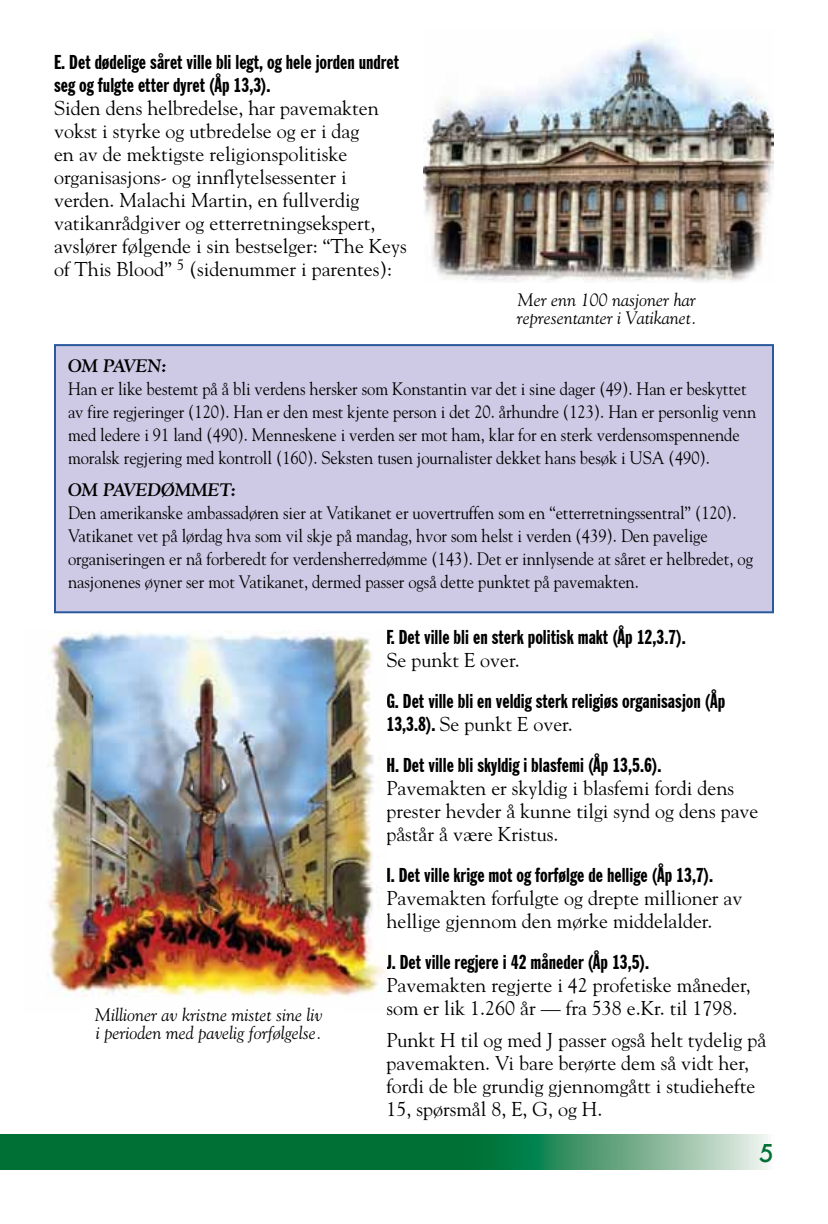
<style>
.page{position:relative;width:828px;height:1224px;background:#fff}
.page>*{position:absolute;margin:0;border:0;box-sizing:border-box;transform-origin:0 0}
.t1{font:500 24px "Futura";color:#007035}
.t2{font:20px/23px "Goudy Std";color:#000}
.t3{font:extra-condensed 20px/23px "Franklin Gothic BT";color:#000}
.t4{font:18px/23px "Goudy Std";letter-spacing:-.005em;color:#000;scale:.92 1}
.t5{font:italic 18px/18px "Goudy Std";color:#000}
.t6{font:italic 700 18px "Goudy Std";letter-spacing:-.005em;color:#000}
.s1{font-family:"Franklin Gothic BT";font-stretch:extra-condensed}
</style>
<div class="page">
<svg style="left:0;top:1135px;width:768px;height:35px;background:#268553"></svg>
<div style="left:55px;top:345px;width:718px;height:267px;background:#cec9e4"></div>
<div style="left:54px;top:344px;width:720px;height:269px;border:2px solid #2a599c"></div>
<img style="left:424px;top:38px;width:350px;height:244px">
<img style="left:47px;top:632px;width:339px;height:365px">
<p class="t3" style="left:54px;top:51px;width:347px">E. Det dødelige såret ville bli legt, og hele jorden undret seg og fulgte etter dyret (Åp 13,3).</p>
<p class="t2" style="left:54px;top:97px;width:354px">Siden dens helbredelse, har pavemakten vokst i styrke og utbredelse og er i dag<br>en av de mektigste religionspolitiske organisasjons- og innflytelsessenter i verden. Malachi Martin, en fullverdig vatikanrådgiver og etterretningsekspert, avslører følgende i sin bestselger: “The Keys of This Blood” <sup>5</sup> (sidenummer i parentes):</p>
<p class="t5" style="left:517px;top:290px;width:181px">Mer enn 100 nasjoner har representanter i Vatikanet.</p>
<p class="t6" style="left:68px;top:354px;width:100px">OM PAVEN:</p>
<p class="t4" style="left:68px;top:377px;width:750px">Han er like bestemt på å bli verdens hersker som Konstantin var det i sine dager (49). Han er beskyttet av fire regjeringer (120). Han er den mest kjente person i det 20. århundre (123). Han er personlig venn med ledere i 91 land (490). Menneskene i verden ser mot ham, klar for en sterk verdensomspennende moralsk regjering med kontroll (160). Seksten tusen journalister dekket hans besøk i USA (490).</p>
<p class="t6" style="left:68px;top:478px;width:170px">OM PAVEDØMMET:</p>
<p class="t4" style="left:68px;top:501px;width:746px">Den amerikanske ambassadøren sier at Vatikanet er uovertruffen som en “etterretningssentral” (120).<br>Vatikanet vet på lørdag hva som vil skje på mandag, hvor som helst i verden (439). Den pavelige organiseringen er nå forberedt for verdensherredømme (143). Det er innlysende at såret er helbredet, og nasjonenes øyner ser mot Vatikanet, dermed passer også dette punktet på pavemakten.</p>
<p class="t5" style="left:95px;top:1005px;width:229px">Millioner av kristne mistet sine liv i perioden med pavelig forfølgelse.</p>
<p class="t3" style="left:386px;top:626px;width:301px">F. Det ville bli en sterk politisk makt (Åp 12,3.7).</p>
<p class="t2" style="left:386px;top:649px;width:135px">Se punkt E over.</p>
<p class="t3" style="left:386px;top:690px;width:340px">G. Det ville bli en veldig sterk religiøs organisasjon (Åp</p>
<p class="t2" style="left:386px;top:713px;width:188px"><span class="s1">13,3.8).</span> Se punkt E over.</p>
<p class="t3" style="left:386px;top:754px;width:277px">H. Det ville bli skyldig i blasfemi (Åp 13,5.6).</p>
<p class="t2" style="left:386px;top:777px;width:374px">Pavemakten er skyldig i blasfemi fordi dens prester hevder å kunne tilgi synd og dens pave påstår å være Kristus.</p>
<p class="t3" style="left:386px;top:864px;width:328px">I. Det ville krige mot og forfølge de hellige (Åp 13,7).</p>
<p class="t2" style="left:386px;top:887px;width:358px">Pavemakten forfulgte og drepte millioner av hellige gjennom den mørke middelalder.</p>
<p class="t3" style="left:386px;top:951px;width:264px">J. Det ville regjere i 42 måneder (Åp 13,5).</p>
<p class="t2" style="left:386px;top:974px;width:366px">Pavemakten regjerte i 42 profetiske måneder, som er lik 1.260 år — fra 538 e.Kr. til 1798.</p>
<p class="t2" style="left:386px;top:1029px;width:381px">Punkt H til og med J passer også helt tydelig på pavemakten. Vi bare berørte dem så vidt her, fordi de ble grundig gjennomgått i studiehefte 15, spørsmål 8, E, G, og H.</p>
<p class="t1" style="left:759px;top:1137px;width:16px">5</p>
</div>
